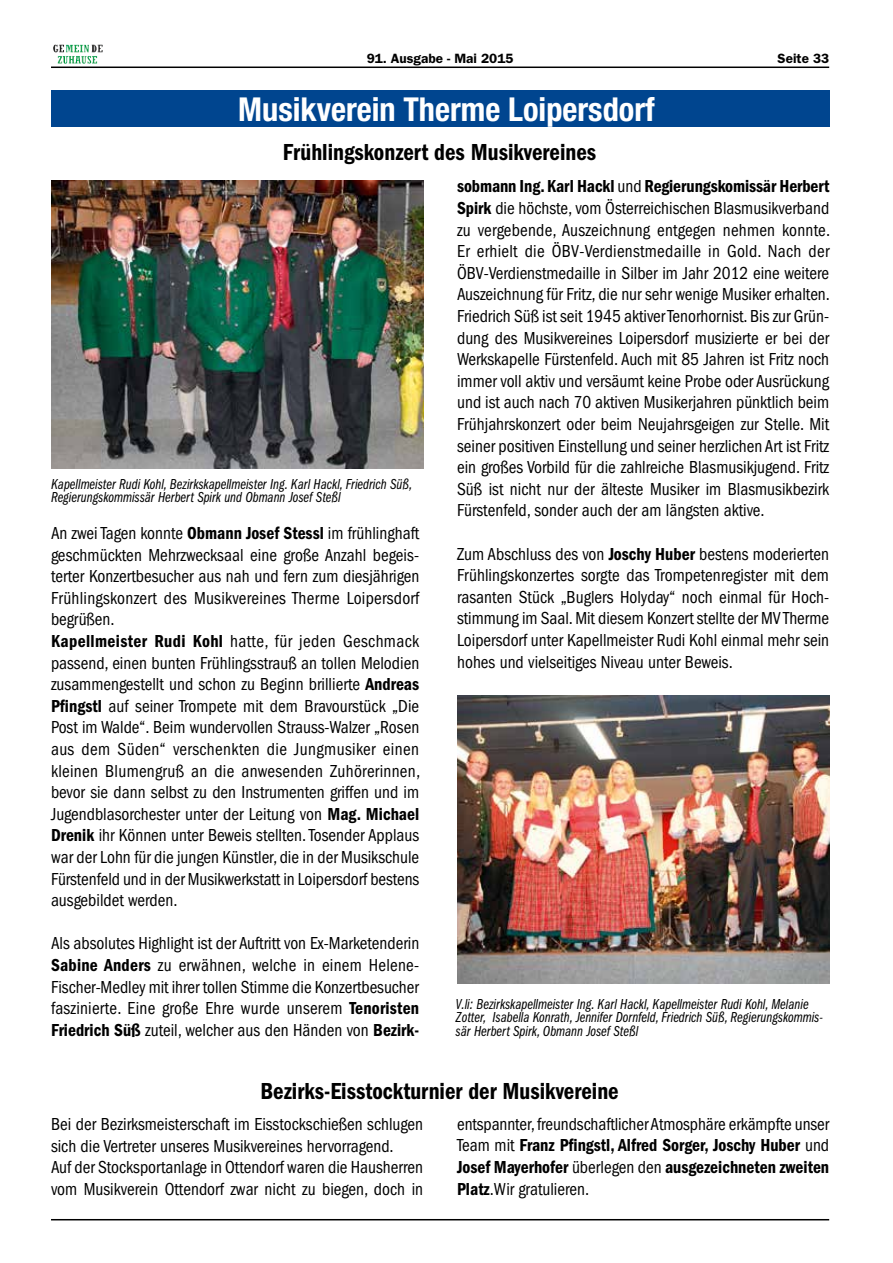
<style>
.page{position:relative;width:893px;height:1263px;background:#fff}
.page>*{position:absolute;margin:0;border:0;box-sizing:border-box;transform-origin:0 0}
.t1{font:700 condensed 33px "Helvetica Neue LT Std";color:#fff}
.t2{font:24px "ITC Franklin Gothic Std Dm Cd";color:#000;scale:.95 1}
.t3{font:condensed 18px/21.6px "ITC Franklin Gothic Std";color:#000;text-align:justify;scale:.96 1}
.t4{font:18px/21.6px "ITC Franklin Gothic Std Dm Cd";color:#000;scale:.96 1}
.t5{font:15px/13.5px "ITC Franklin Gothic Std Bk Cp It";color:#000}
.t6{font:600 13.5px "ITC Franklin Gothic Std";color:#000}
.s1{font-family:"ITC Franklin Gothic Std Dm Cd";font-stretch:normal}
.s2{font-family:"ITC Franklin Gothic Std";font-stretch:condensed}
</style>
<div class="page">
<hr style="left:51px;top:67px;width:778px;height:1px;background:#000">
<hr style="left:51px;top:1219px;width:778px;height:1px;background:#000">
<img style="left:53px;top:45px;width:50px;height:19px">
<div style="left:51px;top:90px;width:778px;height:36px;background:#00458f"></div>
<img style="left:51px;top:180px;width:372px;height:288px">
<img style="left:457px;top:696px;width:372px;height:288px">
<p class="t6" style="left:367px;top:51px;width:148px">91. Ausgabe - Mai 2015</p>
<p class="t6" style="left:778px;top:50px;width:53px">Seite 33</p>
<h1 class="t1" style="left:238px;top:89px;width:418px">Musikverein Therme Loipersdorf</h1>
<h2 class="t2" style="left:283px;top:138px;width:331px">Frühlingskonzert des Musikvereines</h2>
<p class="t5" style="left:51px;top:477px;width:363px">Kapellmeister Rudi Kohl, Bezirkskapellmeister Ing. Karl Hackl, Friedrich Süß,<br>Regierungskommissär Herbert Spirk und Obmann Josef Steßl</p>
<p class="t3" style="left:51px;top:522px;width:386px;text-align:left">An zwei Tagen konnte <span class="s1">Obmann Josef Stessl</span> im frühlinghaft geschmückten Mehrzwecksaal eine große Anzahl begeis&shy;terter Konzertbesucher aus nah und fern zum diesjährigen Frühlingskonzert des Musikvereines Therme Loipersdorf begrüßen.<br><span class="s1">Kapellmeister Rudi Kohl</span> hatte, für jeden Geschmack passend, einen bunten Frühlingsstrauß an tollen Melodien zusammengestellt und schon zu Beginn brillierte <span class="s1">Andreas Pfingstl</span> auf seiner Trompete mit dem Bravourstück „Die Post im Walde“. Beim wundervollen Strauss-Walzer „Rosen aus dem Süden“ verschenkten die Jungmusiker einen kleinen Blumengruß an die anwesenden Zuhörerinnen, bevor sie dann selbst zu den Instrumenten griffen und im Jugendblasorchester unter der Leitung von <span class="s1">Mag. Michael Drenik</span> ihr Können unter Beweis stellten. Tosender Applaus war der Lohn für die jungen Künstler, die in der Musikschule Fürstenfeld und in der Musikwerkstatt in Loipersdorf bestens ausgebildet werden.</p>
<p class="t3" style="left:51px;top:933px;width:385px">Als absolutes Highlight ist der Auftritt von Ex-Marketenderin <span class="s1">Sabine Anders</span> zu erwähnen, welche in einem Helene-Fischer-Medley mit ihrer tollen Stimme die Konzertbesucher faszinierte. Eine große Ehre wurde unserem <span class="s1">Tenoristen Friedrich Süß</span> zuteil, welcher aus den Händen von <span class="s1">Bezirk-</span></p>
<p class="t4" style="left:457px;top:176px;width:389px">sobmann Ing. Karl Hackl <span class="s2">und</span> Regierungskomissär Herbert</p>
<p class="t3" style="left:457px;top:197px;width:390px"><span class="s1">Spirk</span> die höchste, vom Österreichischen Blasmusikverband zu vergebende, Auszeichnung entgegen nehmen konnte.<br>Er erhielt die ÖBV-Verdienstmedaille in Gold. Nach der ÖBV-Verdienstmedaille in Silber im Jahr 2012 eine weitere Auszeichnung für Fritz, die nur sehr wenige Musiker erhalten.<br>Friedrich Süß ist seit 1945 aktiver Tenorhornist. Bis zur Grün&shy;dung des Musikvereines Loipersdorf musizierte er bei der Werkskapelle Fürstenfeld. Auch mit 85 Jahren ist Fritz noch immer voll aktiv und versäumt keine Probe oder Ausrückung und ist auch nach 70 aktiven Musikerjahren pünktlich beim Frühjahrskonzert oder beim Neujahrsgeigen zur Stelle. Mit seiner positiven Einstellung und seiner herzlichen Art ist Fritz ein großes Vorbild für die zahlreiche Blasmusikjugend. Fritz Süß ist nicht nur der älteste Musiker im Blasmusikbezirk Fürstenfeld, sonder auch der am längsten aktive.</p>
<p class="t3" style="left:457px;top:543px;width:389px">Zum Abschluss des von <span class="s1">Joschy Huber</span> bestens moderierten Frühlingskonzertes sorgte das Trompetenregister mit dem rasanten Stück „Buglers Holyday“ noch einmal für Hoch&shy;stimmung im Saal. Mit diesem Konzert stellte der MV Therme Loipersdorf unter Kapellmeister Rudi Kohl einmal mehr sein hohes und vielseitiges Niveau unter Beweis.</p>
<p class="t5" style="left:456px;top:997px;width:369px">V.li: Bezirkskapellmeister Ing. Karl Hackl, Kapellmeister Rudi Kohl, Melanie<br>Zotter, Isabella Konrath, Jennifer Dornfeld, Friedrich Süß, Regierungskommis&shy;sär Herbert Spirk, Obmann Josef Steßl</p>
<h2 class="t2" style="left:260px;top:1078px;width:379px">Bezirks-Eisstockturnier der Musikvereine</h2>
<p class="t3" style="left:51px;top:1113px;width:389px;text-align:left">Bei der Bezirksmeisterschaft im Eisstockschießen schlugen sich die Vertreter unseres Musikvereines hervorragend.<br>Auf der Stocksportanlage in Ottendorf waren die Hausherren vom Musikverein Ottendorf zwar nicht zu biegen, doch in</p>
<p class="t3" style="left:457px;top:1113px;width:389px">entspannter, freundschaftlicher Atmosphäre erkämpfte unser</p>
<p class="t4" style="left:457px;top:1135px;width:389px"><span class="s2">Team mit</span> Franz Pfingstl, Alfred Sorger, Joschy Huber <span class="s2">und<br></span>Josef Mayerhofer <span class="s2">überlegen den</span> ausgezeichneten zweiten</p>
<p class="t3" style="left:457px;top:1178px;width:139px"><span class="s1">Platz</span>.Wir gratulieren.</p>
</div>
